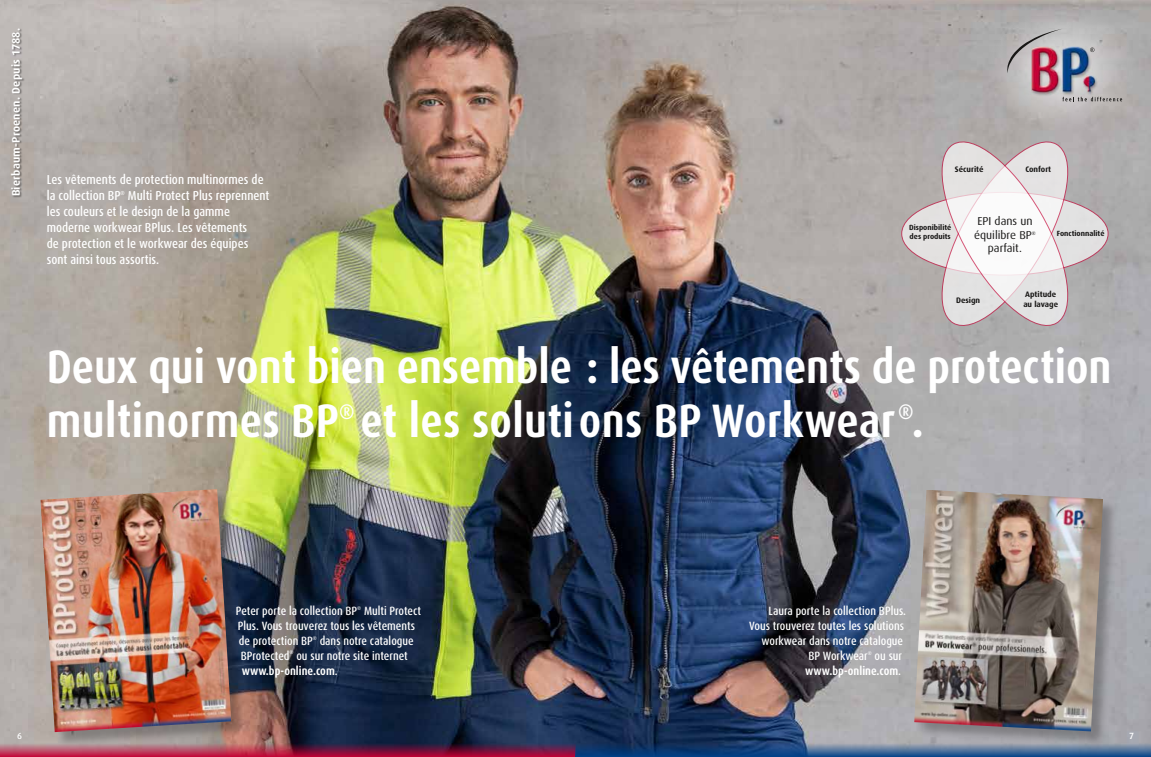
<style>
.page{position:relative;width:1151px;height:757px;background:#fff}
.page>*{position:absolute;margin:0;border:0;box-sizing:border-box;transform-origin:0 0}
.t1{font:700 condensed 47px/54px "Dax OT";color:#fff}
.t2{font:700 condensed 21.1px "Dax OT";color:#fff}
.t3{font:500 condensed 13px/16px "Dax OT";color:#fff}
.t4{font:500 condensed 12px/15px "Dax OT";color:#fff}
.t5{font:700 condensed 12px "Dax OT";color:#fff}
.t6{font:11.5px/13.8px "Dax";color:#181716}
.t7{font:700 11px "Dax";letter-spacing:.02em;color:#fff}
.t8{font:500 9px "Dax";color:#fff}
.t9{font:700 8px/9.5px "Dax";color:#181716}
.t10{font:700 7.5px/9px "Dax";color:#181716}
.t11{font:500 condensed 5.8px "Dax OT";color:#fff}
.t12{font:500 condensed 5.4px "Dax OT";color:#fff}
.s1{font-weight:700}
.s2{font-weight:500}
</style>
<div class="page">
<img style="left:0;top:0;width:1151px;height:743px">
<svg style="left:0;top:743px;width:575px;height:14px;background:#8e284b"></svg>
<svg style="left:575px;top:743px;width:576px;height:14px;background:#305888"></svg>
<div style="left:902px;top:192px;width:206px;height:83px;background:#e2e1e0;border-radius:50%"></div>
<svg style="left:933px;top:132px;width:144px;height:203px;background:#ded9da"></svg>
<img style="left:985px;top:0;width:158px;height:145px">
<svg style="left:1062px;top:97px;width:60px;height:4px"></svg>
<svg style="left:1090px;top:48px;width:4px;height:4px"></svg>
<svg style="left:1007px;top:29px;width:55px;height:44px;background:#b8959d"></svg>
<div style="left:11px;top:28px;width:14px;height:170px;background:#181716;opacity:.5"></div>
<div style="left:915px;top:491px;width:203px;height:256px;background:#181716;opacity:.3"></div>
<img style="left:914px;top:490px;width:189px;height:241px">
<div style="left:42px;top:490px;width:205px;height:257px;background:#181716;opacity:.3"></div>
<img style="left:41px;top:489px;width:190px;height:243px">
<p class="t7" style="left:10px;top:196px;width:170px;rotate:-90deg">Bierbaum-Proenen. Depuis 1788.</p>
<p class="t3" style="left:47px;top:172px;width:218px">Les vêtements de protection multinormes de la collection BP</p>
<p class="t3" style="left:47px;top:188px;width:224px;text-indent:81px">Multi Protect Plus reprennent les couleurs et le design de la gamme moderne workwear BPlus. Les vêtements<br>de protection et le workwear des équipes sont ainsi tous assortis.</p>
<p class="t11" style="left:121px;top:190px;width:6px">®</p>
<p class="t9" style="left:955px;top:165px;width:30px">Sécurité</p>
<p class="t9" style="left:1025px;top:165px;width:27px">Confort</p>
<p class="t6" style="left:974px;top:215px;width:63px">EPI dans un équilibre BP<sup>®</sup></p>
<p class="t6" style="left:988px;top:241px;width:36px">parfait.</p>
<p class="t9" style="left:1023px;top:290px;width:36px">Aptitude au lavage</p>
<p class="t10" style="left:909px;top:223px;width:44px">Disponibilité des produits</p>
<p class="t10" style="left:1057px;top:229px;width:49px">Fonctionnalité</p>
<p class="t9" style="left:956px;top:295px;width:26px">Design</p>
<h1 class="t1" style="left:47px;top:340px;width:1066px">Deux qui vont bien ensemble : les vêtements de protection multinormes BP</h1>
<h2 class="t2" style="left:339px;top:398px;width:17px">®</h2>
<h1 class="t1" style="left:360px;top:394px;width:565px">et les solutions BP Workwear .</h1>
<h2 class="t2" style="left:898px;top:398px;width:17px">®</h2>
<p class="t4" style="left:236px;top:603px;width:187px">Peter porte la collection BP<sup>®</sup> Multi Protect Plus. Vous trouverez tous les vêtements de protection BP<sup>®</sup> dans notre catalogue BProtected</p>
<p class="t12" style="left:290px;top:649px;width:5px">®</p>
<p class="t4" style="left:242px;top:648px;width:167px;text-indent:55px">ou sur notre site internet <span class="s1">www.bp-online.com</span>.</p>
<p class="t4" style="left:769px;top:603px;width:139px">Laura porte la collection BPlus.</p>
<p class="t4" style="left:749px;top:618px;width:156px">Vous trouverez toutes les solutions</p>
<p class="t4" style="left:761px;top:633px;width:143px">workwear dans notre catalogue</p>
<p class="t4" style="left:808px;top:648px;width:95px">BP Workwear<sup>®</sup> ou sur</p>
<p class="t5" style="left:805px;top:663px;width:97px">www.bp-online.com<span class="s2">.</span></p>
<p class="t8" style="left:17px;top:730px;width:6px">6</p>
<p class="t8" style="left:1129px;top:730px;width:6px">7</p>
</div>
